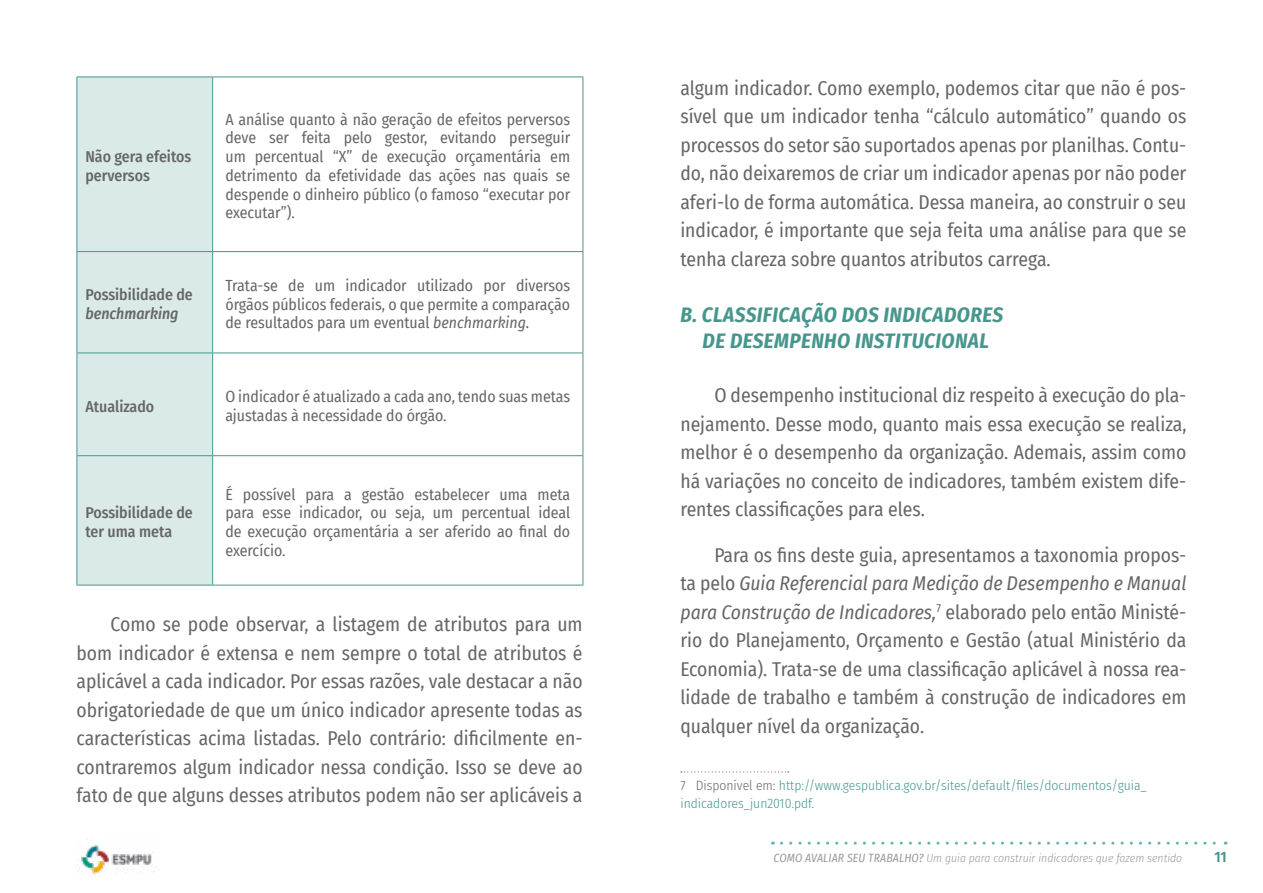
<style>
.page{position:relative;width:1263px;height:893px;background:#fff}
.page>*{position:absolute;margin:0;border:0;box-sizing:border-box;transform-origin:0 0}
.t1{font:italic 700 21px/26.2px "Fira Sans Condensed";letter-spacing:.02em;color:#47968c;text-align:center}
.t2{font:19.5px/28.5px "Fira Sans Condensed";color:#666;text-align:justify}
.t3{font:15.75px/18.8px "Fira Sans Condensed";color:#666;text-align:justify}
.t4{font:500 15.75px/19.5px "Fira Sans Condensed";color:#666}
.t5{font:italic 500 15.75px "Fira Sans Condensed";color:#666}
.t6{font:600 15px "Fira Sans Condensed";color:#47968c}
.t7{font:300 13.5px/18px "Fira Sans Condensed";color:#47968c}
.t8{font:italic 300 11.7px "Fira Sans Condensed";color:#999}
.s1{font-style:italic}
.s2{color:#666}
.s3{font-weight:400}
</style>
<div class="page">
<svg style="left:781px;top:842px;width:445px;height:3px"></svg>
<img style="left:79px;top:838px;width:78px;height:36px">
<div style="left:78px;top:78px;width:134px;height:507px;background:#daeae8"></div>
<div style="left:77px;top:353px;width:136px;height:103px;background:#daeae8"></div>
<hr style="left:77px;top:77px;width:136px;height:1px;background:#47968c">
<hr style="left:77px;top:77px;width:1px;height:174px;background:#47968c">
<hr style="left:213px;top:77px;width:370px;height:1px;background:#47968c">
<hr style="left:212px;top:77px;width:1px;height:174px;background:#47968c">
<hr style="left:583px;top:77px;width:1px;height:174px;background:#47968c">
<hr style="left:77px;top:251px;width:136px;height:1px;background:#47968c">
<hr style="left:77px;top:252px;width:1px;height:101px;background:#47968c">
<hr style="left:213px;top:251px;width:370px;height:1px;background:#47968c">
<hr style="left:212px;top:252px;width:1px;height:101px;background:#47968c">
<hr style="left:583px;top:252px;width:1px;height:101px;background:#47968c">
<hr style="left:77px;top:353px;width:136px;height:1px;background:#47968c">
<hr style="left:77px;top:353px;width:1px;height:102px;background:#47968c">
<hr style="left:213px;top:353px;width:370px;height:1px;background:#47968c">
<hr style="left:212px;top:353px;width:1px;height:102px;background:#47968c">
<hr style="left:583px;top:353px;width:1px;height:102px;background:#47968c">
<hr style="left:77px;top:455px;width:136px;height:1px;background:#47968c">
<hr style="left:77px;top:456px;width:1px;height:129px;background:#47968c">
<hr style="left:213px;top:455px;width:370px;height:1px;background:#47968c">
<hr style="left:212px;top:456px;width:1px;height:129px;background:#47968c">
<hr style="left:583px;top:456px;width:1px;height:129px;background:#47968c">
<hr style="left:77px;top:585px;width:136px;height:1px;background:#47968c">
<hr style="left:213px;top:585px;width:370px;height:1px;background:#47968c">
<svg style="left:681px;top:771px;width:108px;height:1px"></svg>
<p class="t4" style="left:85px;top:146px;width:107px">Não gera efeitos perversos</p>
<p class="t4" style="left:85px;top:284px;width:109px">Possibilidade de</p>
<p class="t5" style="left:85px;top:301px;width:95px">benchmarking</p>
<p class="t3" style="left:225px;top:109px;width:346px">A análise quanto à não geração de efeitos perversos deve ser feita pelo gestor, evitando perseguir um percentual “X” de execução orçamentária em detrimento da efetividade das ações nas quais se despende o dinheiro público (o famoso “executar por executar”).</p>
<p class="t3" style="left:225px;top:276px;width:346px">Trata-se de um indicador utilizado por diversos órgãos públicos federais, o que permite a comparação de resultados para um eventual <span class="s1">benchmarking.</span></p>
<p class="t4" style="left:85px;top:396px;width:70px">Atualizado</p>
<p class="t3" style="left:225px;top:387px;width:346px">O indicador é atualizado a cada ano, tendo suas metas ajustadas à necessidade do órgão.</p>
<p class="t4" style="left:85px;top:502px;width:109px">Possibilidade de ter uma meta</p>
<p class="t3" style="left:225px;top:484px;width:346px">É possível para a gestão estabelecer uma meta para esse indicador, ou seja, um percentual ideal de execução orçamentária a ser aferido ao final do exercício.</p>
<p class="t2" style="left:77px;top:610px;width:508px;text-indent:34px">Como se pode observar, a listagem de atributos para um bom indicador é extensa e nem sempre o total de atributos é aplicável a cada indicador. Por essas razões, vale destacar a não obrigatoriedade de que um único indicador apresente todas as características acima listadas. Pelo contrário: dificilmente en&shy;contraremos algum indicador nessa condição. Isso se deve ao fato de que alguns desses atributos podem não ser aplicáveis a</p>
<p class="t2" style="left:680px;top:73px;width:508px">algum indicador. Como exemplo, podemos citar que não é pos&shy;sível que um indicador tenha “cálculo automático” quando os processos do setor são suportados apenas por planilhas. Contu&shy;do, não deixaremos de criar um indicador apenas por não poder aferi-lo de forma automática. Dessa maneira, ao construir o seu indicador, é importante que seja feita uma análise para que se tenha clareza sobre quantos atributos carrega.</p>
<p class="t1" style="left:680px;top:300px;width:324px">B. CLASSIFICAÇÃO DOS INDICADORES<br>DE DESEMPENHO INSTITUCIONAL</p>
<p class="t2" style="left:680px;top:381px;width:507px;text-indent:34px">O desempenho institucional diz respeito à execução do pla&shy;nejamento. Desse modo, quanto mais essa execução se realiza, melhor é o desempenho da organização. Ademais, assim como há variações no conceito de indicadores, também existem dife&shy;rentes classificações para eles.</p>
<p class="t2" style="left:680px;top:540px;width:508px;text-indent:34px">Para os fins deste guia, apresentamos a taxonomia propos&shy;ta pelo <span class="s1">Guia Referencial para Medição de Desempenho e Manual para Construção de Indicadores,</span><sup>7</sup> elaborado pelo então Ministé&shy;rio do Planejamento, Orçamento e Gestão (atual Ministério da Economia). Trata-se de uma classificação aplicável à nossa rea&shy;lidade de trabalho e também à construção de indicadores em qualquer nível da organização.</p>
<p class="t7" style="left:680px;top:776px;width:468px"><span class="s2">7 Disponível em:</span> http://www.gespublica.gov.br/sites/default/files/documentos/guia_ indicadores_jun2010.pdf.</p>
<p class="t8" style="left:773px;top:849px;width:410px"><span class="s3">COMO AVALIAR SEU TRABALHO?</span> Um guia para construir indicadores que fazem sentido</p>
<p class="t6" style="left:1214px;top:844px;width:14px">11</p>
</div>
